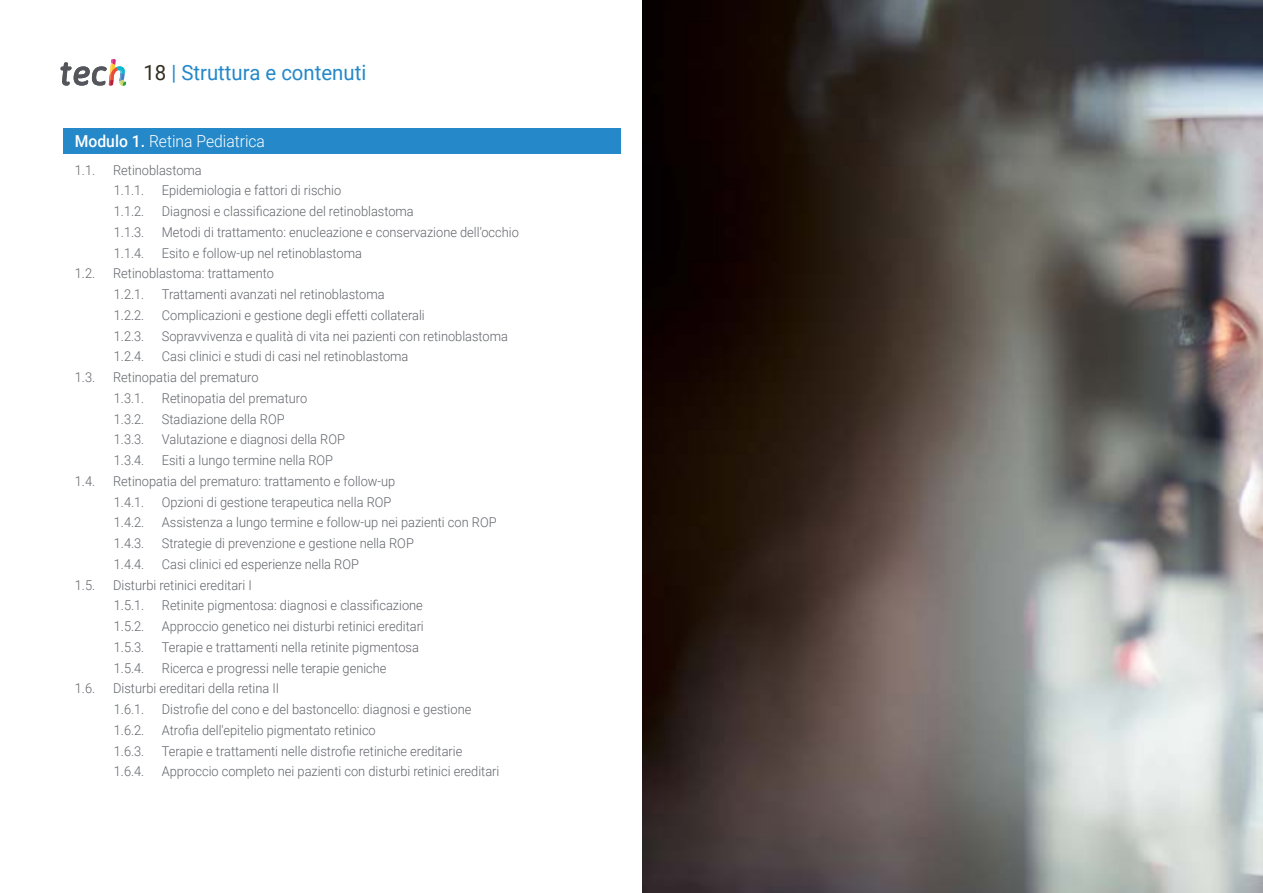
<style>
.page{position:relative;width:1263px;height:893px;background:#fff}
.page>*{position:absolute;margin:0;border:0;box-sizing:border-box;transform-origin:0 0}
.t1{font:21px "Roboto";color:#2488c9}
.t2{font:300 16.5px "Roboto";color:#fff;scale:.95 1}
.t3{font:300 13.5px/20.7px "Roboto";color:#61646a;scale:.95 1}
.s1{color:#312e20}
.s2{font-weight:500}
</style>
<div class="page">
<img style="left:642px;top:0;width:621px;height:893px">
<div style="left:64px;top:129px;width:557px;height:25px;background:#2488c9"></div>
<svg style="left:61px;top:59px;width:65px;height:27px"></svg>
<h1 class="t1" style="left:144px;top:57px;width:224px"><span class="s1">18</span> | Struttura e contenuti</h1>
<p class="t2" style="left:75px;top:130px;width:202px"><span class="s2">Modulo 1.</span> Retina Pediatrica</p>
<p class="t3" style="left:75px;top:159px;width:23px">1.1.</p>
<p class="t3" style="left:113px;top:159px;width:95px">Retinoblastoma<br>1.1.1.</p>
<p class="t3" style="left:162px;top:180px;width:190px">Epidemiologia e fattori di rischio</p>
<p class="t3" style="left:114px;top:200px;width:34px">1.1.2.</p>
<p class="t3" style="left:162px;top:200px;width:267px">Diagnosi e classificazione del retinoblastoma</p>
<p class="t3" style="left:114px;top:221px;width:34px">1.1.3.</p>
<p class="t3" style="left:162px;top:221px;width:377px">Metodi di trattamento: enucleazione e conservazione dell'occhio</p>
<p class="t3" style="left:114px;top:242px;width:34px">1.1.4.</p>
<p class="t3" style="left:162px;top:242px;width:212px">Esito e follow-up nel retinoblastoma</p>
<p class="t3" style="left:75px;top:263px;width:23px">1.2.</p>
<p class="t3" style="left:113px;top:263px;width:171px">Retinoblastoma: trattamento<br>1.2.1.</p>
<p class="t3" style="left:162px;top:283px;width:236px">Trattamenti avanzati nel retinoblastoma</p>
<p class="t3" style="left:114px;top:304px;width:34px">1.2.2.</p>
<p class="t3" style="left:162px;top:304px;width:278px">Complicazioni e gestione degli effetti collaterali</p>
<p class="t3" style="left:114px;top:325px;width:34px">1.2.3.</p>
<p class="t3" style="left:162px;top:325px;width:366px">Sopravvivenza e qualità di vita nei pazienti con retinoblastoma</p>
<p class="t3" style="left:114px;top:346px;width:34px">1.2.4.</p>
<p class="t3" style="left:162px;top:346px;width:261px">Casi clinici e studi di casi nel retinoblastoma</p>
<p class="t3" style="left:75px;top:366px;width:23px">1.3.</p>
<p class="t3" style="left:113px;top:366px;width:155px">Retinopatia del prematuro<br>1.3.1.</p>
<p class="t3" style="left:162px;top:387px;width:155px">Retinopatia del prematuro</p>
<p class="t3" style="left:114px;top:408px;width:34px">1.3.2.</p>
<p class="t3" style="left:162px;top:408px;width:131px">Stadiazione della ROP</p>
<p class="t3" style="left:114px;top:429px;width:34px">1.3.3.</p>
<p class="t3" style="left:162px;top:429px;width:194px">Valutazione e diagnosi della ROP</p>
<p class="t3" style="left:114px;top:449px;width:34px">1.3.4.</p>
<p class="t3" style="left:162px;top:449px;width:182px">Esiti a lungo termine nella ROP</p>
<p class="t3" style="left:75px;top:470px;width:23px">1.4.</p>
<p class="t3" style="left:113px;top:470px;width:299px">Retinopatia del prematuro: trattamento e follow-up<br>1.4.1.</p>
<p class="t3" style="left:162px;top:491px;width:243px">Opzioni di gestione terapeutica nella ROP</p>
<p class="t3" style="left:114px;top:512px;width:34px">1.4.2.</p>
<p class="t3" style="left:162px;top:512px;width:354px">Assistenza a lungo termine e follow-up nei pazienti con ROP</p>
<p class="t3" style="left:114px;top:532px;width:34px">1.4.3.</p>
<p class="t3" style="left:162px;top:532px;width:267px">Strategie di prevenzione e gestione nella ROP</p>
<p class="t3" style="left:114px;top:553px;width:34px">1.4.4.</p>
<p class="t3" style="left:162px;top:553px;width:209px">Casi clinici ed esperienze nella ROP</p>
<p class="t3" style="left:75px;top:574px;width:23px">1.5.</p>
<p class="t3" style="left:113px;top:574px;width:148px">Disturbi retinici ereditari I<br>1.5.1.</p>
<p class="t3" style="left:162px;top:595px;width:276px">Retinite pigmentosa: diagnosi e classificazione</p>
<p class="t3" style="left:114px;top:615px;width:34px">1.5.2.</p>
<p class="t3" style="left:162px;top:615px;width:277px">Approccio genetico nei disturbi retinici ereditari</p>
<p class="t3" style="left:114px;top:636px;width:34px">1.5.3.</p>
<p class="t3" style="left:162px;top:636px;width:272px">Terapie e trattamenti nella retinite pigmentosa</p>
<p class="t3" style="left:114px;top:657px;width:34px">1.5.4.</p>
<p class="t3" style="left:162px;top:657px;width:238px">Ricerca e progressi nelle terapie geniche</p>
<p class="t3" style="left:75px;top:678px;width:23px">1.6.</p>
<p class="t3" style="left:113px;top:678px;width:177px">Disturbi ereditari della retina II<br>1.6.1.</p>
<p class="t3" style="left:162px;top:698px;width:327px">Distrofie del cono e del bastoncello: diagnosi e gestione</p>
<p class="t3" style="left:114px;top:719px;width:34px">1.6.2.</p>
<p class="t3" style="left:162px;top:719px;width:227px">Atrofia dell'epitelio pigmentato retinico</p>
<p class="t3" style="left:114px;top:740px;width:34px">1.6.3.</p>
<p class="t3" style="left:162px;top:740px;width:318px">Terapie e trattamenti nelle distrofie retiniche ereditarie</p>
<p class="t3" style="left:114px;top:761px;width:34px">1.6.4.</p>
<p class="t3" style="left:162px;top:761px;width:357px">Approccio completo nei pazienti con disturbi retinici ereditari</p>
</div>
